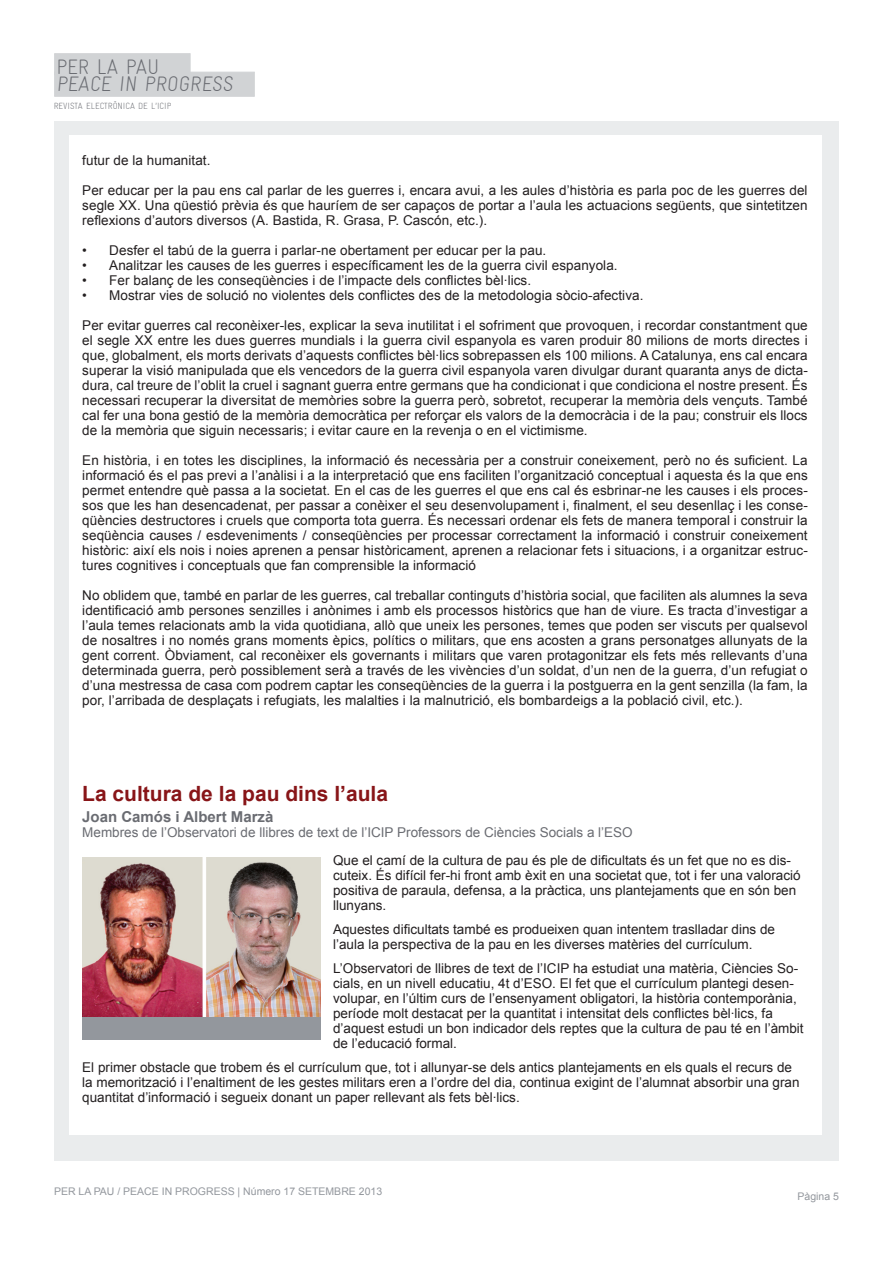
<style>
.page{position:relative;width:893px;height:1263px;background:#fff}
.page>*{position:absolute;margin:0;border:0;box-sizing:border-box;transform-origin:0 0}
.t1{font:700 21px "Arial";color:#881518}
.t2{font:300 21px/17.5px "Gravur Condensed";color:#6a6c72}
.t3{font:700 15px "Arial";color:#6a6c72}
.t4{font:13.5px/15px "Arial";color:#231f20;text-align:justify}
.t5{font:13.5px "Arial";color:#6a6c72}
.t6{font:10.5px "Arial";color:#93979d}
.t7{font:300 9px "Gravur Condensed";color:#6a6c72}
</style>
<div class="page">
<div style="left:54px;top:122px;width:785px;height:1039px;background:#eaeced"></div>
<div style="left:69px;top:135px;width:752px;height:999px;background:#fff"></div>
<div style="left:54px;top:53px;width:136px;height:22px;background:#d1d3d5"></div>
<div style="left:54px;top:72px;width:201px;height:25px;background:#d1d3d5"></div>
<div style="left:82px;top:858px;width:238px;height:182px;background:#93979d"></div>
<img style="left:82px;top:858px;width:238px;height:159px">
<h1 class="t2" style="left:56px;top:58px;width:180px">PER LA PAU<br>PEACE IN PROGRESS</h1>
<p class="t7" style="left:54px;top:101px;width:119px">REVISTA ELECTRÒNICA DE L’ICIP</p>
<p class="t4" style="left:82px;top:153px;width:130px">futur de la humanitat.</p>
<p class="t4" style="left:82px;top:183px;width:727px">Per educar per la pau ens cal parlar de les guerres i, encara avui, a les aules d’història es parla poc de les guerres del segle XX. Una qüestió prèvia és que hauríem de ser capaços de portar a l’aula les actuacions següents, que sintetitzen reflexions d’autors diversos (A. Bastida, R. Grasa, P. Cascón, etc.).</p>
<p class="t4" style="left:82px;top:242px;width:466px">• Desfer el tabú de la guerra i parlar-ne obertament per educar per la pau.</p>
<p class="t4" style="left:82px;top:257px;width:537px">• Analitzar les causes de les guerres i específicament les de la guerra civil espanyola.</p>
<p class="t4" style="left:82px;top:272px;width:450px">• Fer balanç de les conseqüències i de l’impacte dels conflictes bèl·lics.</p>
<p class="t4" style="left:82px;top:287px;width:563px">• Mostrar vies de solució no violentes dels conflictes des de la metodologia sòcio-afectiva.</p>
<p class="t4" style="left:82px;top:317px;width:727px">Per evitar guerres cal reconèixer-les, explicar la seva inutilitat i el sofriment que provoquen, i recordar constantment que el segle XX entre les dues guerres mundials i la guerra civil espanyola es varen produir 80 milions de morts directes i que, globalment, els morts derivats d’aquests conflictes bèl·lics sobrepassen els 100 milions. A Catalunya, ens cal encara superar la visió manipulada que els vencedors de la guerra civil espanyola varen divulgar durant quaranta anys de dicta&shy;dura, cal treure de l’oblit la cruel i sagnant guerra entre germans que ha condicionat i que condiciona el nostre present. És necessari recuperar la diversitat de memòries sobre la guerra però, sobretot, recuperar la memòria dels vençuts. També cal fer una bona gestió de la memòria democràtica per reforçar els valors de la democràcia i de la pau; construir els llocs de la memòria que siguin necessaris; i evitar caure en la revenja o en el victimisme.</p>
<p class="t4" style="left:82px;top:452px;width:727px">En història, i en totes les disciplines, la informació és necessària per a construir coneixement, però no és suficient. La informació és el pas previ a l’anàlisi i a la interpretació que ens faciliten l’organització conceptual i aquesta és la que ens permet entendre què passa a la societat. En el cas de les guerres el que ens cal és esbrinar-ne les causes i els proces&shy;sos que les han desencadenat, per passar a conèixer el seu desenvolupament i, finalment, el seu desenllaç i les conse&shy;qüències destructores i cruels que comporta tota guerra. És necessari ordenar els fets de manera temporal i construir la seqüència causes / esdeveniments / conseqüències per processar correctament la informació i construir coneixement històric: així els nois i noies aprenen a pensar històricament, aprenen a relacionar fets i situacions, i a organitzar estruc&shy;tures cognitives i conceptuals que fan comprensible la informació</p>
<p class="t4" style="left:82px;top:587px;width:727px">No oblidem que, també en parlar de les guerres, cal treballar continguts d’història social, que faciliten als alumnes la seva identificació amb persones senzilles i anònimes i amb els processos històrics que han de viure. Es tracta d’investigar a l’aula temes relacionats amb la vida quotidiana, allò que uneix les persones, temes que poden ser viscuts per qualsevol de nosaltres i no només grans moments èpics, polítics o militars, que ens acosten a grans personatges allunyats de la gent corrent. Òbviament, cal reconèixer els governants i militars que varen protagonitzar els fets més rellevants d’una determinada guerra, però possiblement serà a través de les vivències d’un soldat, d’un nen de la guerra, d’un refugiat o d’una mestressa de casa com podrem captar les conseqüències de la guerra i la postguerra en la gent senzilla (la fam, la por, l’arribada de desplaçats i refugiats, les malalties i la malnutrició, els bombardeigs a la població civil, etc.).</p>
<h1 class="t1" style="left:82px;top:779px;width:307px">La cultura de la pau dins l’aula</h1>
<p class="t3" style="left:82px;top:807px;width:193px">Joan Camós i Albert Marzà</p>
<p class="t5" style="left:82px;top:824px;width:552px">Membres de l’Observatori de llibres de text de l’ICIP Professors de Ciències Socials a l’ESO</p>
<p class="t4" style="left:333px;top:853px;width:469px;text-align:left">Que el camí de la cultura de pau és ple de dificultats és un fet que no es dis&shy;cuteix. És difícil fer-hi front amb èxit en una societat que, tot i fer una valoració positiva de paraula, defensa, a la pràctica, uns plantejaments que en són ben llunyans.</p>
<p class="t4" style="left:333px;top:922px;width:443px">Aquestes dificultats també es produeixen quan intentem traslladar dins de l’aula la perspectiva de la pau en les diverses matèries del currículum.</p>
<p class="t4" style="left:333px;top:961px;width:472px;text-align:left">L’Observatori de llibres de text de l’ICIP ha estudiat una matèria, Ciències So&shy;cials, en un nivell educatiu, 4t d’ESO. El fet que el currículum plantegi desen&shy;volupar, en l’últim curs de l’ensenyament obligatori, la història contemporània, període molt destacat per la quantitat i intensitat dels conflictes bèl·lics, fa d’aquest estudi un bon indicador dels reptes que la cultura de pau té en l’àmbit de l’educació formal.</p>
<p class="t4" style="left:82px;top:1060px;width:719px;text-align:left">El primer obstacle que trobem és el currículum que, tot i allunyar-se dels antics plantejaments en els quals el recurs de la memorització i l’enaltiment de les gestes militars eren a l’ordre del dia, continua exigint de l’alumnat absorbir una gran quantitat d’informació i segueix donant un paper rellevant als fets bèl·lics.</p>
<p class="t6" style="left:54px;top:1184px;width:330px">PER LA PAU / PEACE IN PROGRESS | Número 17 SETEMBRE 2013</p>
<p class="t6" style="left:797px;top:1189px;width:43px">Pàgina 5</p>
</div>
